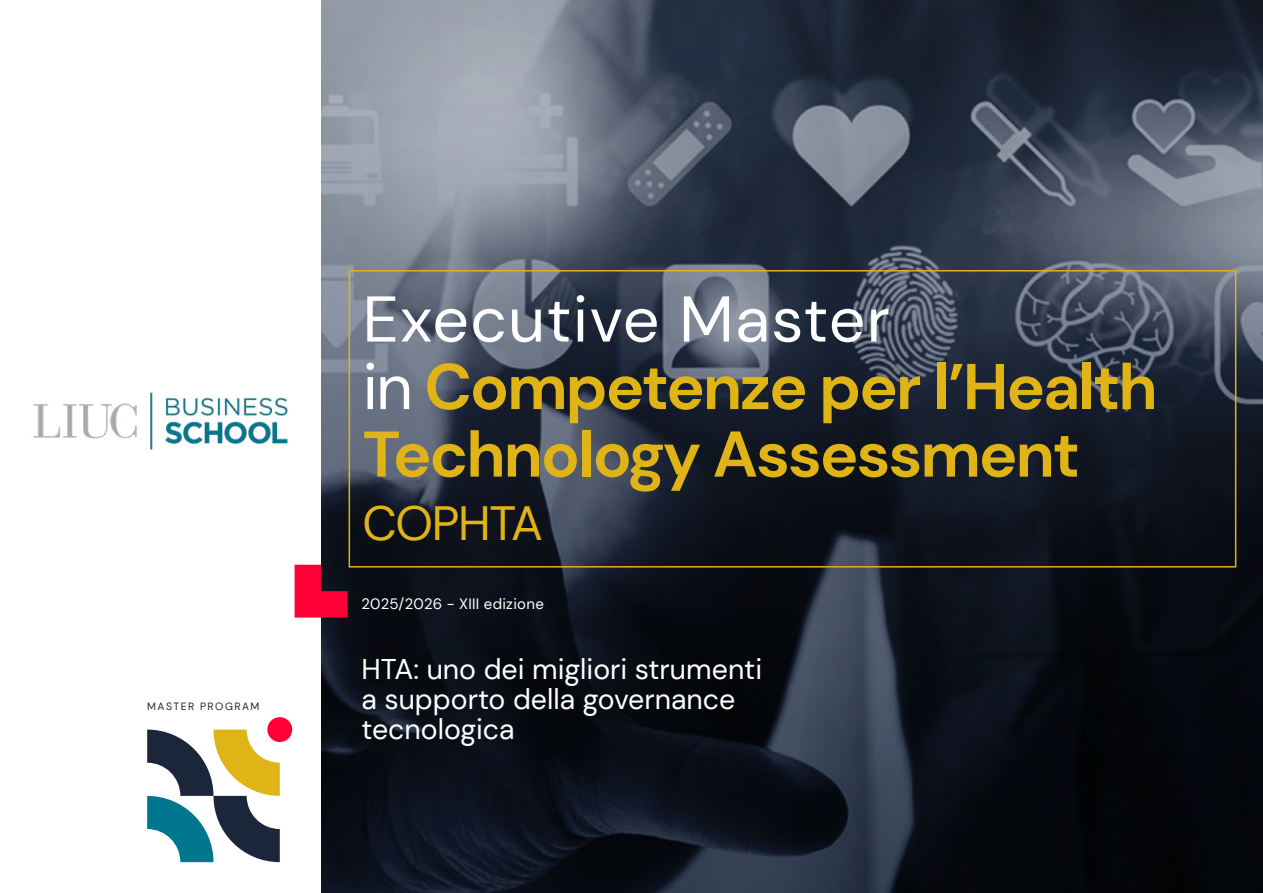
<style>
.page{position:relative;width:1263px;height:893px;background:#fff}
.page>*{position:absolute;margin:0;border:0;box-sizing:border-box;transform-origin:0 0}
.t1{font:700 64.5px/67.5px "DM Sans";letter-spacing:-.03em;color:#e0b317}
.t2{font:48px "DM Sans";letter-spacing:-.03em;color:#e0b317}
.t3{font:28.5px/30px "DM Sans";color:#fff}
.t4{font:15px "DM Sans";letter-spacing:.02em;color:#fff}
.t5{font:10.5px "DM Sans";letter-spacing:.14em;color:#1c263a}
.s1{font-weight:400;color:#fff}
</style>
<div class="page">
<img style="left:33px;top:392px;width:255px;height:58px">
<img style="left:321px;top:0;width:942px;height:893px">
<svg style="left:147px;top:730px;width:133px;height:132px"></svg>
<div style="left:267px;top:717px;width:25px;height:25px;background:#ff0036;border-radius:50%"></div>
<svg style="left:295px;top:565px;width:52px;height:53px;background:#c20530"></svg>
<div style="left:349px;top:270px;width:887px;height:298px;border:2px solid #e0b317"></div>
<p class="t5" style="left:147px;top:700px;width:114px">MASTER PROGRAM</p>
<h1 class="t1" style="left:362px;top:285px;width:796px"><span class="s1">Executive Master<br>in</span> Competenze per l’Health<br>Technology Assessment</h1>
<h2 class="t2" style="left:362px;top:493px;width:182px">COPHTA</h2>
<p class="t4" style="left:361px;top:595px;width:184px">2025/2026 - XIII edizione</p>
<p class="t3" style="left:361px;top:654px;width:402px">HTA: uno dei migliori strumenti a supporto della governance tecnologica</p>
</div>
